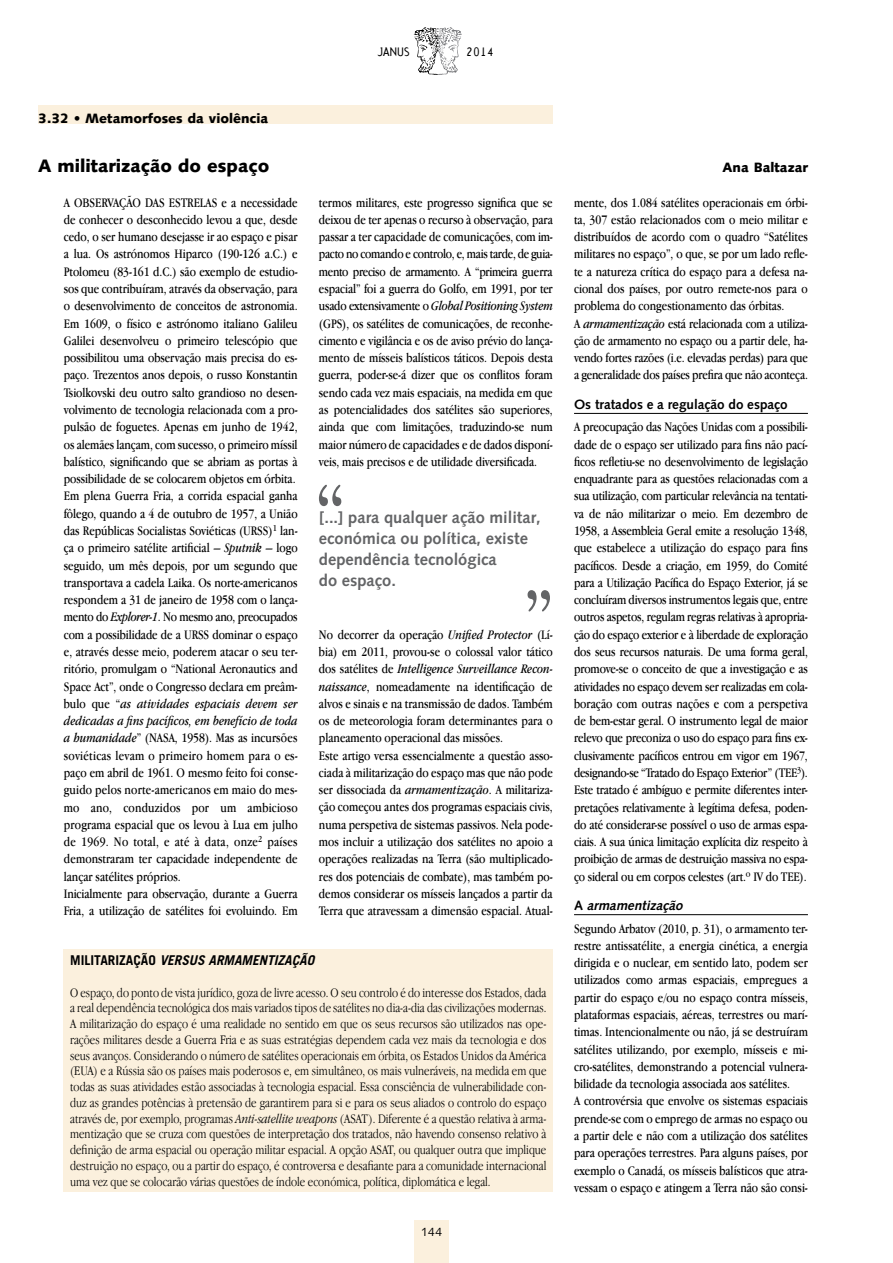
<style>
.page{position:relative;width:893px;height:1263px;background:#fff}
.page>*{position:absolute;margin:0;border:0;box-sizing:border-box;transform-origin:0 0}
.t1{font:900 18px "Syntax";color:#000}
.t2{font:700 16.5px/21px "Syntax";color:#636466}
.t3{font:13.5px/17.2px "Apple Garamond";color:#000}
.t4{font:300 13.5px/15.8px "Apple Garamond";color:#000;text-align:justify}
.t5{font:900 13.5px "Syntax";color:#000}
.t6{font:italic 700 13.5px "Trade Gothic";color:#000}
.t7{font:700 13.5px "Syntax";color:#000}
.t8{font:italic 700 13.5px "Syntax";color:#000}
.t9{font:12px "Arbitrary";color:#000}
.t10{font:12px "Syntax";color:#000}
.s1{font-style:italic}
.s2{font-style:normal}
</style>
<div class="page">
<div style="left:415px;top:1220px;width:34px;height:43px;background:#fbf0dd"></div>
<svg style="left:414px;top:27px;width:48px;height:48px"></svg>
<hr style="left:574px;top:413px;width:234px;height:1px;background:#000">
<hr style="left:574px;top:914px;width:234px;height:1px;background:#000">
<div style="left:38px;top:105px;width:515px;height:18px;background:#fbf0dd"></div>
<svg style="left:319px;top:485px;width:22px;height:21px"></svg>
<svg style="left:528px;top:590px;width:22px;height:21px"></svg>
<div style="left:64px;top:949px;width:489px;height:243px;background:#fbf0dd"></div>
<p class="t9" style="left:378px;top:44px;width:33px">JANUS</p>
<p class="t9" style="left:466px;top:44px;width:29px">2014</p>
<p class="t5" style="left:38px;top:111px;width:232px">3.32 • Metamorfoses da violência</p>
<h1 class="t1" style="left:38px;top:155px;width:233px">A militarização do espaço</h1>
<p class="t5" style="left:723px;top:159px;width:87px">Ana Baltazar</p>
<p class="t3" style="left:64px;top:193px;width:235px">A observação das estrelas e a necessidade de conhecer o desconhecido levou a que, desde cedo, o ser humano desejasse ir ao espaço e pisar a lua. Os astrónomos Hiparco (190-126 a.C.) e Ptolomeu (83-161 d.C.) são exemplo de estudio&shy;sos que contribuíram, através da observação, para o desenvolvimento de conceitos de astronomia.<br>Em 1609, o físico e astrónomo italiano Galileu Galilei desenvolveu o primeiro telescópio que possibilitou uma observação mais precisa do es&shy;paço. Trezentos anos depois, o russo Konstantin Tsiolkovski deu outro salto grandioso no desen&shy;volvimento de tecnologia relacionada com a pro&shy;pulsão de foguetes. Apenas em junho de 1942, os alemães lançam, com sucesso, o primeiro míssil balístico, significando que se abriam as portas à possibilidade de se colocarem objetos em órbita.<br>Em plena Guerra Fria, a corrida espacial ganha fôlego, quando a 4 de outubro de 1957, a União das Repúblicas Socialistas Soviéticas (URSS)<sup>1</sup> lan&shy;ça o primeiro satélite artificial – <span class="s1">Sputnik</span> – logo seguido, um mês depois, por um segundo que transportava a cadela Laika. Os norte-americanos respondem a 31 de janeiro de 1958 com o lança&shy;mento do <span class="s1">Explorer-1</span>. No mesmo ano, preocupados com a possibilidade de a URSS dominar o espaço e, através desse meio, poderem atacar o seu ter&shy;ritório, promulgam o “National Aeronautics and Space Act”, onde o Congresso declara em preâm&shy;bulo que “<span class="s1">as atividades espaciais devem ser dedicadas a fins pacíficos, em benefício de toda a humanidade</span>” (NASA, 1958). Mas as incursões soviéticas levam o primeiro homem para o es&shy;paço em abril de 1961. O mesmo feito foi conse&shy;guido pelos norte-americanos em maio do mes&shy;mo ano, conduzidos por um ambicioso programa espacial que os levou à Lua em julho de 1969. No total, e até à data, onze<sup>2</sup> países demonstraram ter capacidade independente de lançar satélites próprios.<br>Inicialmente para observação, durante a Guerra Fria, a utilização de satélites foi evoluindo. Em</p>
<p class="t3" style="left:319px;top:193px;width:235px;text-align:justify">termos militares, este progresso significa que se deixou de ter apenas o recurso à observação, para passar a ter capacidade de comunicações, com im&shy;pacto no comando e controlo, e, mais tarde, de guia&shy;mento preciso de armamento. A “primeira guerra espacial” foi a guerra do Golfo, em 1991, por ter usado extensivamente o <span class="s1">Global Positioning System </span>(GPS), os satélites de comunicações, de reconhe&shy;cimento e vigilância e os de aviso prévio do lança&shy;mento de mísseis balísticos táticos. Depois desta guerra, poder-se-á dizer que os conflitos foram sendo cada vez mais espaciais, na medida em que as potencialidades dos satélites são superiores, ainda que com limitações, traduzindo-se num maior número de capacidades e de dados disponí&shy;veis, mais precisos e de utilidade diversificada.</p>
<p class="t2" style="left:319px;top:507px;width:223px">[...] para qualquer ação militar, económica ou política, existe dependência tecnológica<br>do espaço.</p>
<p class="t3" style="left:319px;top:625px;width:235px">No decorrer da operação <span class="s1">Unified Protector</span> (Lí&shy;bia) em 2011, provou-se o colossal valor tático dos satélites de <span class="s1">Intelligence Surveillance Recon&shy;naissance</span>, nomeadamente na identificação de alvos e sinais e na transmissão de dados. Também os de meteorologia foram determinantes para o planeamento operacional das missões.<br>Este artigo versa essencialmente a questão asso&shy;ciada à militarização do espaço mas que não pode ser dissociada da <span class="s1">armamentização</span>. A militariza&shy;ção começou antes dos programas espaciais civis, numa perspetiva de sistemas passivos. Nela pode&shy;mos incluir a utilização dos satélites no apoio a operações realizadas na Terra (são multiplicado&shy;res dos potenciais de combate), mas também po&shy;demos considerar os mísseis lançados a partir da Terra que atravessam a dimensão espacial. Atual-</p>
<p class="t6" style="left:70px;top:952px;width:246px"><span class="s2">MILITARIZAÇÃO</span> VERSUS ARMAMENTIZAÇÃO</p>
<p class="t4" style="left:70px;top:984px;width:478px">O espaço, do ponto de vista jurídico, goza de livre acesso. O seu controlo é do interesse dos Estados, dada a real dependência tecnológica dos mais variados tipos de satélites no dia-a-dia das civilizações modernas.<br>A militarização do espaço é uma realidade no sentido em que os seus recursos são utilizados nas ope&shy;rações militares desde a Guerra Fria e as suas estratégias dependem cada vez mais da tecnologia e dos seus avanços. Considerando o número de satélites operacionais em órbita, os Estados Unidos da América (EUA) e a Rússia são os países mais poderosos e, em simultâneo, os mais vulneráveis, na medida em que todas as suas atividades estão associadas à tecnologia espacial. Essa consciência de vulnerabilidade con&shy;duz as grandes potências à pretensão de garantirem para si e para os seus aliados o controlo do espaço através de, por exemplo, programas <span class="s1">Anti-satellite weapons</span> (ASAT). Diferente é a questão relativa à arma&shy;mentização que se cruza com questões de interpretação dos tratados, não havendo consenso relativo à definição de arma espacial ou operação militar espacial. A opção ASAT, ou qualquer outra que implique destruição no espaço, ou a partir do espaço, é controversa e desafiante para a comunidade internacional uma vez que se colocarão várias questões de índole económica, política, diplomática e legal.</p>
<p class="t10" style="left:421px;top:1224px;width:23px">144</p>
<p class="t3" style="left:574px;top:193px;width:235px">mente, dos 1.084 satélites operacionais em órbi&shy;ta, 307 estão relacionados com o meio militar e distribuídos de acordo com o quadro “Satélites militares no espaço”, o que, se por um lado refle&shy;te a natureza crítica do espaço para a defesa na&shy;cional dos países, por outro remete-nos para o problema do congestionamento das órbitas.<br>A <span class="s1">armamentização</span> está relacionada com a utiliza&shy;ção de armamento no espaço ou a partir dele, ha&shy;vendo fortes razões (i.e. elevadas perdas) para que a generalidade dos países prefira que não aconteça.</p>
<p class="t7" style="left:574px;top:396px;width:215px">Os tratados e a regulação do espaço</p>
<p class="t3" style="left:574px;top:418px;width:235px;text-align:justify">A preocupação das Nações Unidas com a possibili&shy;dade de o espaço ser utilizado para fins não pací&shy;ficos refletiu-se no desenvolvimento de legislação enquadrante para as questões relacionadas com a sua utilização, com particular relevância na tentati&shy;va de não militarizar o meio. Em dezembro de 1958, a Assembleia Geral emite a resolução 1348, que estabelece a utilização do espaço para fins pacíficos. Desde a criação, em 1959, do Comité para a Utilização Pacífica do Espaço Exterior, já se concluíram diversos instrumentos legais que, entre outros aspetos, regulam regras relativas à apropria&shy;ção do espaço exterior e à liberdade de exploração dos seus recursos naturais. De uma forma geral, promove-se o conceito de que a investigação e as atividades no espaço devem ser realizadas em cola&shy;boração com outras nações e com a perspetiva de bem-estar geral. O instrumento legal de maior relevo que preconiza o uso do espaço para fins ex&shy;clusivamente pacíficos entrou em vigor em 1967, designando-se “Tratado do Espaço Exterior” (TEE <sup>3</sup>).<br>Este tratado é ambíguo e permite diferentes inter&shy;pretações relativamente à legítima defesa, poden&shy;do até considerar-se possível o uso de armas espa&shy;ciais. A sua única limitação explícita diz respeito à proibição de armas de destruição massiva no espa&shy;ço sideral ou em corpos celestes (art.º IV do TEE).</p>
<p class="t8" style="left:574px;top:897px;width:113px"><span class="s2">A</span> armamentização</p>
<p class="t3" style="left:574px;top:919px;width:235px">Segundo Arbatov (2010, p. 31), o armamento ter&shy;restre antissatélite, a energia cinética, a energia dirigida e o nuclear, em sentido lato, podem ser utilizados como armas espaciais, empregues a partir do espaço e/ou no espaço contra mísseis, plataformas espaciais, aéreas, terrestres ou marí&shy;timas. Intencionalmente ou não, já se destruíram satélites utilizando, por exemplo, mísseis e mi&shy;cro-satélites, demonstrando a potencial vulnera&shy;bilidade da tecnologia associada aos satélites.<br>A controvérsia que envolve os sistemas espaciais prende-se com o emprego de armas no espaço ou a partir dele e não com a utilização dos satélites para operações terrestres. Para alguns países, por exemplo o Canadá, os mísseis balísticos que atra&shy;vessam o espaço e atingem a Terra não são consi-</p>
</div>
